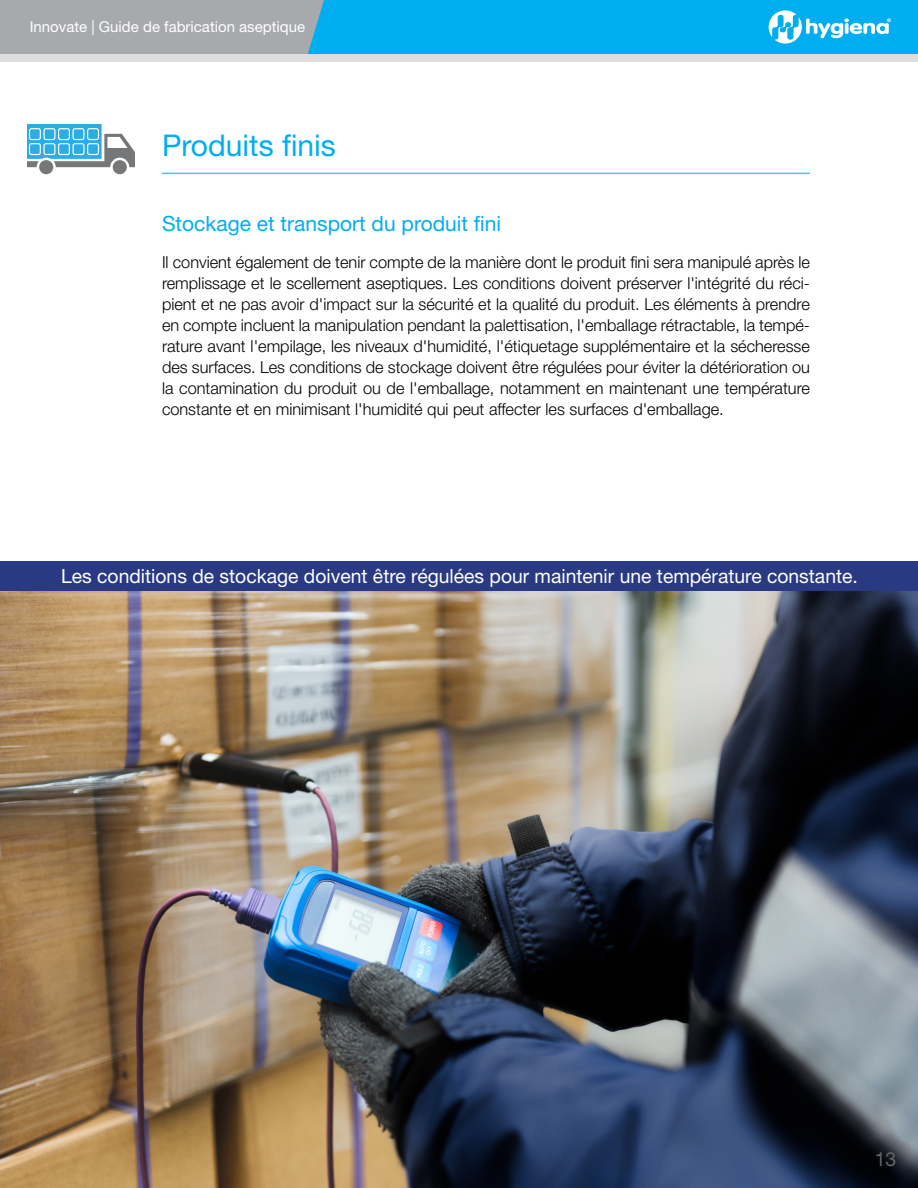
<style>
.page{position:relative;width:918px;height:1188px;background:#fff}
.page>*{position:absolute;margin:0;border:0;box-sizing:border-box;transform-origin:0 0}
.t1{font:30px "Helvetica Neue LT Pro";color:#00aeef}
.t2{font:21px "Helvetica Neue LT Pro";color:#00aeef}
.t3{font:19.5px "Helvetica Neue LT Pro";color:#fff}
.t4{font:19.5px "Helvetica Neue LT Pro";color:#636466}
.t5{font:300 16.5px/21px "Helvetica Neue LT Pro";color:#000;text-align:justify}
.t6{font:15px "Helvetica Neue LT Pro";color:#fff}
</style>
<div class="page">
<div style="left:305px;top:0;width:613px;height:54px;background:#00aeef"></div>
<div style="left:0;top:0;width:324px;height:54px;background:#a7a9ac"></div>
<div style="left:0;top:54px;width:918px;height:7px;background:#dcddde"></div>
<svg style="left:769px;top:10px;width:122px;height:34px"></svg>
<img style="left:0;top:592px;width:918px;height:596px">
<svg style="left:27px;top:124px;width:108px;height:50px"></svg>
<div style="left:113px;top:160px;width:14px;height:14px;background:#767779;border-radius:50%"></div>
<div style="left:87px;top:143px;width:12px;height:12px;border:1px solid #fff;border-radius:2px"></div>
<div style="left:73px;top:143px;width:12px;height:12px;border:1px solid #fff;border-radius:2px"></div>
<div style="left:58px;top:143px;width:12px;height:12px;border:1px solid #fff;border-radius:2px"></div>
<div style="left:43px;top:143px;width:12px;height:12px;border:1px solid #fff;border-radius:2px"></div>
<div style="left:29px;top:143px;width:12px;height:12px;border:1px solid #fff;border-radius:2px"></div>
<div style="left:87px;top:128px;width:12px;height:12px;border:1px solid #fff;border-radius:2px"></div>
<div style="left:73px;top:128px;width:12px;height:12px;border:1px solid #fff;border-radius:2px"></div>
<div style="left:58px;top:128px;width:12px;height:12px;border:1px solid #fff;border-radius:2px"></div>
<div style="left:43px;top:128px;width:12px;height:12px;border:1px solid #fff;border-radius:2px"></div>
<div style="left:29px;top:128px;width:12px;height:12px;border:1px solid #fff;border-radius:2px"></div>
<div style="left:0;top:562px;width:918px;height:29px;background:#2a3a82"></div>
<hr style="left:162px;top:173px;width:648px;height:1px;background:#44c8f5">
<p class="t6" style="left:30px;top:18px;width:277px">Innovate | Guide de fabrication aseptique</p>
<h1 class="t1" style="left:162px;top:127px;width:175px">Produits finis</h1>
<p class="t2" style="left:162px;top:211px;width:341px">Stockage et transport du produit fini</p>
<p class="t5" style="left:162px;top:251px;width:650px">Il convient également de tenir compte de la manière dont le produit fini sera manipulé après le remplissage et le scellement aseptiques. Les conditions doivent préserver l'intégrité du réci&shy;pient et ne pas avoir d'impact sur la sécurité et la qualité du produit. Les éléments à prendre en compte incluent la manipulation pendant la palettisation, l'emballage rétractable, la tempé&shy;rature avant l'empilage, les niveaux d'humidité, l'étiquetage supplémentaire et la sécheresse des surfaces. Les conditions de stockage doivent être régulées pour éviter la détérioration ou la contamination du produit ou de l'emballage, notamment en maintenant une température constante et en minimisant l'humidité qui peut affecter les surfaces d'emballage.</p>
<p class="t3" style="left:61px;top:564px;width:798px">Les conditions de stockage doivent être régulées pour maintenir une température constante.</p>
<p class="t4" style="left:875px;top:1147px;width:23px">13</p>
</div>
